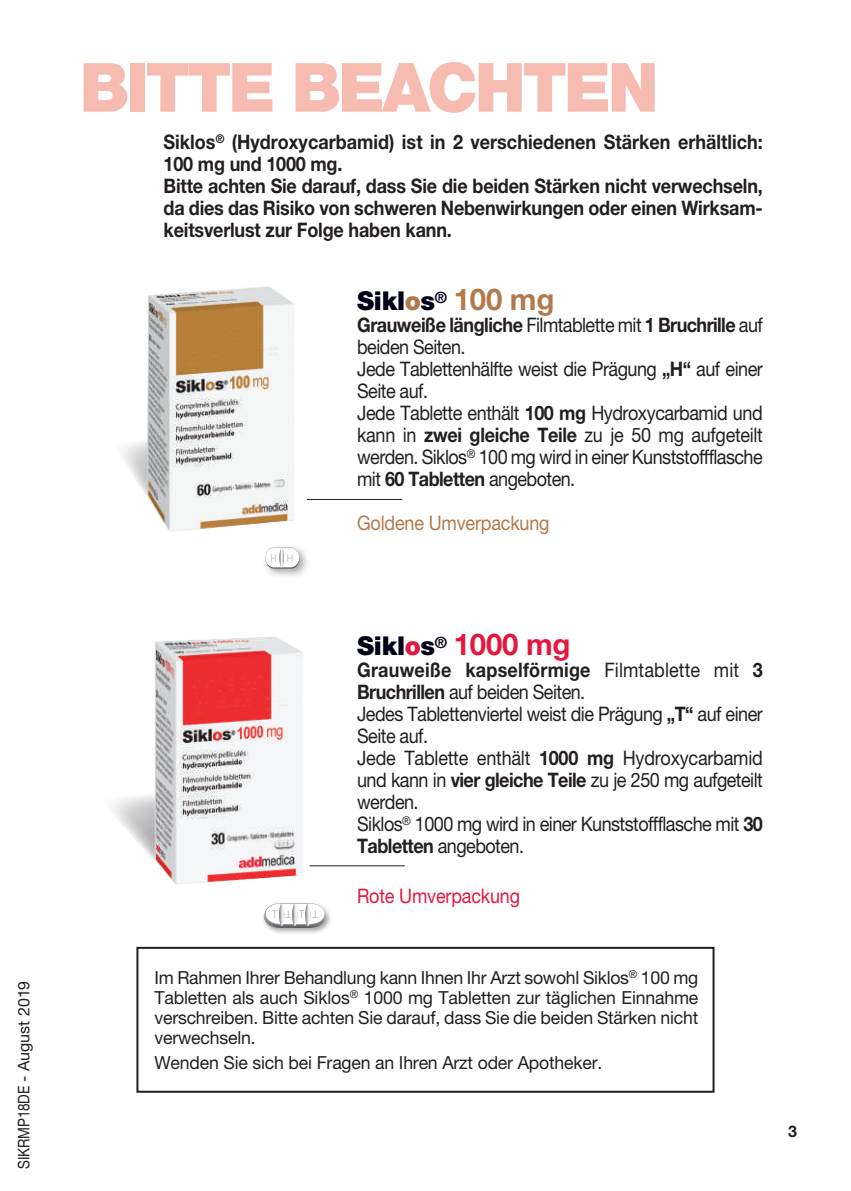
<style>
.page{position:relative;width:851px;height:1191px;background:#fff}
.page>*{position:absolute;margin:0;border:0;box-sizing:border-box;transform-origin:0 0}
.t1{font:900 68px "Helvetica Neue";letter-spacing:-.045em;color:#f7bcb1}
.t2{font:700 30px "Helvetica Neue";letter-spacing:-.01em;color:#e4183e}
.t3{font:900 26px "Helvetica Neue";letter-spacing:-.01em;color:#000116}
.t4{font:20px/22px "Helvetica Neue";letter-spacing:-.03em;color:#231f20;scale:.9 1}
.t5{font:700 20px/22px "Helvetica Neue";letter-spacing:-.01em;color:#231f20;scale:.9 1}
.t6{font:20px "Helvetica Neue";letter-spacing:-.01em;color:#b27a4a;scale:.9 1}
.t7{font:20px "Helvetica Neue";letter-spacing:-.01em;color:#e4183e;scale:.9 1}
.t8{font:18px/20px "Helvetica Neue";letter-spacing:-.01em;color:#231f20;text-align:justify}
.t9{font:16px "Helvetica Neue";letter-spacing:-.015em;color:#231f20;scale:.85 1}
.t10{font:700 16px "Helvetica Neue";color:#231f20}
.s1{color:#b27a4a}
.s2{font-weight:700;font-size:30px;color:#b27a4a}
.s3{font-weight:700}
.s4{font-weight:900;font-size:26px;color:#000116}
.s5{font-weight:900;font-size:26px}
</style>
<div class="page">
<hr style="left:307px;top:499px;width:95px;height:1px;background:#231f20">
<hr style="left:309px;top:865px;width:96px;height:1px;background:#231f20">
<div style="left:136px;top:946px;width:578px;height:146px;border:2px solid #231f20"></div>
<div style="left:262px;top:901px;width:70px;height:33px;background:#231f20;opacity:.4"></div>
<svg style="left:264px;top:903px;width:62px;height:24px"></svg>
<div style="left:261px;top:544px;width:49px;height:35px;background:#231f20;opacity:.4"></div>
<svg style="left:265px;top:547px;width:34px;height:21px"></svg>
<img style="left:128px;top:286px;width:181px;height:259px">
<svg style="left:114px;top:797px;width:22px;height:43px"></svg>
<img style="left:136px;top:637px;width:181px;height:268px">
<p class="t9" style="left:14px;top:1168px;width:223px;rotate:-90deg">SIKRMP18DE - August 2019</p>
<h1 class="t1" style="left:80px;top:47px;width:580px">BITTE BEACHTEN</h1>
<p class="t5" style="left:163px;top:131px;width:667px">Siklos<sup>®</sup> (Hydroxycarbamid) ist in 2 verschiedenen Stärken erhältlich:<br>100 mg und 1000 mg.<br>Bitte achten Sie darauf, dass Sie die beiden Stärken nicht verwechseln, da dies das Risiko von schweren Nebenwirkungen oder einen Wirksam&shy;keitsverlust zur Folge haben kann.</p>
<h3 class="t3" style="left:357px;top:285px;width:199px">Sikl<span class="s1">o</span>s<sup>®</sup> <span class="s2">100 mg</span></h3>
<p class="t4" style="left:357px;top:314px;width:452px"><span class="s3">Grauweiße längliche</span> Filmtablette mit <span class="s3">1 Bruchrille</span> auf beiden Seiten.<br>Jede Tablettenhälfte weist die Prägung <span class="s3">„H“</span> auf einer Seite auf.<br>Jede Tablette enthält <span class="s3">100 mg</span> Hydroxycarbamid und kann in <span class="s3">zwei gleiche Teile</span> zu je 50 mg aufgeteilt werden. Siklos<sup>®</sup> 100 mg wird in einer Kunststoffflasche mit <span class="s3">60 Tabletten</span> angeboten.</p>
<p class="t6" style="left:357px;top:511px;width:215px">Goldene Umverpackung</p>
<h2 class="t2" style="left:357px;top:626px;width:215px"><span class="s4">Sikl</span><span class="s5">o</span><span class="s4">s</span><sup>®</sup> 1000 mg</h2>
<p class="t4" style="left:357px;top:659px;width:452px"><span class="s3">Grauweiße kapselförmige</span> Filmtablette mit <span class="s3">3<br>Bruchrillen</span> auf beiden Seiten.<br>Jedes Tablettenviertel weist die Prägung <span class="s3">„T“</span> auf einer Seite auf.<br>Jede Tablette enthält <span class="s3">1000 mg</span> Hydroxycarbamid und kann in <span class="s3">vier gleiche Teile</span> zu je 250 mg aufgeteilt werden.<br>Siklos<sup>®</sup> 1000 mg wird in einer Kunststoffflasche mit <span class="s3">30<br>Tabletten</span> angeboten.</p>
<p class="t7" style="left:357px;top:884px;width:182px">Rote Umverpackung</p>
<p class="t8" style="left:154px;top:967px;width:545px">Im Rahmen Ihrer Behandlung kann Ihnen Ihr Arzt sowohl Siklos<sup>®</sup> 100 mg Tabletten als auch Siklos<sup>®</sup> 1000 mg Tabletten zur täglichen Einnahme verschreiben. Bitte achten Sie darauf, dass Sie die beiden Stärken nicht verwechseln.</p>
<p class="t8" style="left:154px;top:1052px;width:449px">Wenden Sie sich bei Fragen an Ihren Arzt oder Apotheker.</p>
<p class="t10" style="left:788px;top:1121px;width:10px">3</p>
</div>
